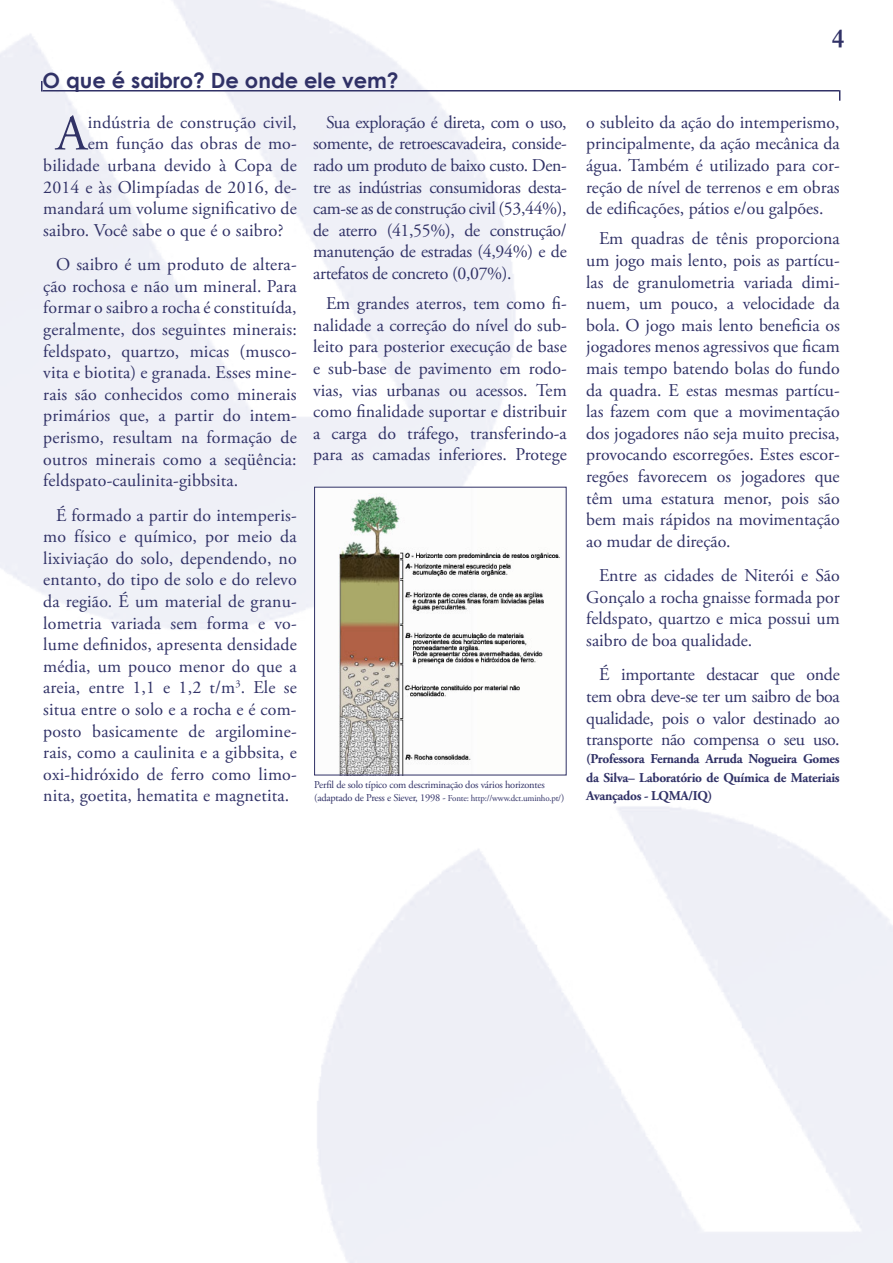
<style>
.page{position:relative;width:893px;height:1263px;background:#fff}
.page>*{position:absolute;margin:0;border:0;box-sizing:border-box;transform-origin:0 0}
.t1{font:50.55px "Adobe Garamond Pro";color:#303166}
.t2{font:700 27px "Garamond";color:#303166}
.t3{font:700 21px "Century Gothic";color:#303166}
.t4{font:18px/21.6px "Adobe Garamond Pro";color:#303166;text-align:justify}
.t5{font:700 13.5px/18.3px "Adobe Garamond Pro";letter-spacing:-.02em;color:#303166;text-align:justify}
.t6{font:10.5px "Adobe Garamond Pro";letter-spacing:-.02em;color:#303166}
.t7{font:9px "Adobe Garamond Pro";letter-spacing:-.02em;color:#303166}
.s1{font-size:10.5px}
</style>
<div class="page">
<hr style="left:43px;top:90px;width:796px;height:2px;background:#303166">
<svg style="left:41px;top:81px;width:2px;height:11px"></svg>
<img style="left:338px;top:489px;width:222px;height:284px">
<p class="t3" style="left:43px;top:64px;width:358px">O que é saibro? De onde ele vem?</p>
<h1 class="t1" style="left:56px;top:103px;width:33px">A</h1>
<p class="t4" style="left:88px;top:112px;width:210px">indústria de construção civil,</p>
<p class="t4" style="left:313px;top:112px;width:255px;text-indent:13px">Sua exploração é direta, com o uso, somente, de retroescavadeira, conside&shy;rado um produto de baixo custo. Den&shy;tre as indústrias consumidoras desta&shy;cam-se as de construção civil (53,44%), de aterro (41,55%), de construção/ manutenção de estradas (4,94%) e de artefatos de concreto (0,07%).</p>
<p class="t4" style="left:313px;top:293px;width:255px;text-indent:13px">Em grandes aterros, tem como fi&shy;nalidade a correção do nível do sub&shy;leito para posterior execução de base e sub-base de pavimento em rodo&shy;vias, vias urbanas ou acessos. Tem como finalidade suportar e distribuir a carga do tráfego, transferindo-a para as camadas inferiores. Protege</p>
<p class="t4" style="left:88px;top:134px;width:211px">em função das obras de mo-</p>
<p class="t4" style="left:43px;top:155px;width:255px">bilidade urbana devido à Copa de</p>
<p class="t4" style="left:43px;top:177px;width:255px">2014 e às Olimpíadas de 2016, de-</p>
<p class="t4" style="left:43px;top:198px;width:255px">mandará um volume significativo de</p>
<p class="t4" style="left:43px;top:220px;width:242px">saibro. Você sabe o que é o saibro?</p>
<p class="t4" style="left:43px;top:254px;width:255px;text-indent:13px">O saibro é um produto de altera&shy;ção rochosa e não um mineral. Para formar o saibro a rocha é constituída, geralmente, dos seguintes minerais: feldspato, quartzo, micas (musco&shy;vita e biotita) e granada. Esses mine&shy;rais são conhecidos como minerais primários que, a partir do intem&shy;perismo, resultam na formação de outros minerais como a seqüência: feldspato-caulinita-gibbsita.</p>
<p class="t4" style="left:43px;top:505px;width:255px;text-indent:13px">É formado a partir do intemperis&shy;mo físico e químico, por meio da lixiviação do solo, dependendo, no entanto, do tipo de solo e do relevo da região. É um material de granu&shy;lometria variada sem forma e vo&shy;lume definidos, apresenta densidade média, um pouco menor do que a areia, entre 1,1 e 1,2 t/m<sup>3</sup>. Ele se situa entre o solo e a rocha e é com&shy;posto basicamente de argilomine&shy;rais, como a caulinita e a gibbsita, e oxi-hidróxido de ferro como limo&shy;nita, goetita, hematita e magnetita.</p>
<p class="t6" style="left:314px;top:778px;width:232px">Perfil de solo típico com descriminação dos vários horizontes</p>
<p class="t7" style="left:314px;top:793px;width:252px"><span class="s1">(adaptado de Press e Siever, 1998 -</span> Fonte: http://www.dct.uminho.pt/<span class="s1">)</span></p>
<h2 class="t2" style="left:832px;top:21px;width:14px">4</h2>
<p class="t4" style="left:586px;top:112px;width:255px">o subleito da ação do intemperismo, principalmente, da ação mecânica da água. Também é utilizado para cor&shy;reção de nível de terrenos e em obras de edificações, pátios e/ou galpões.</p>
<p class="t4" style="left:586px;top:228px;width:255px;text-indent:13px">Em quadras de tênis proporciona um jogo mais lento, pois as partícu&shy;las de granulometria variada dimi&shy;nuem, um pouco, a velocidade da bola. O jogo mais lento beneficia os jogadores menos agressivos que ficam mais tempo batendo bolas do fundo da quadra. E estas mesmas partícu&shy;las fazem com que a movimentação dos jogadores não seja muito precisa, provocando escorregões. Estes escor&shy;regões favorecem os jogadores que têm uma estatura menor, pois são bem mais rápidos na movimentação ao mudar de direção.</p>
<p class="t4" style="left:586px;top:565px;width:255px;text-indent:13px">Entre as cidades de Niterói e São Gonçalo a rocha gnaisse formada por feldspato, quartzo e mica possui um saibro de boa qualidade.</p>
<p class="t4" style="left:586px;top:664px;width:255px;text-indent:13px">É importante destacar que onde tem obra deve-se ter um saibro de boa qualidade, pois o valor destinado ao transporte não compensa o seu uso.</p>
<p class="t5" style="left:586px;top:750px;width:255px">(Professora Fernanda Arruda Nogueira Gomes da Silva– Laboratório de Química de Materiais Avançados - LQMA/IQ)</p>
</div>
